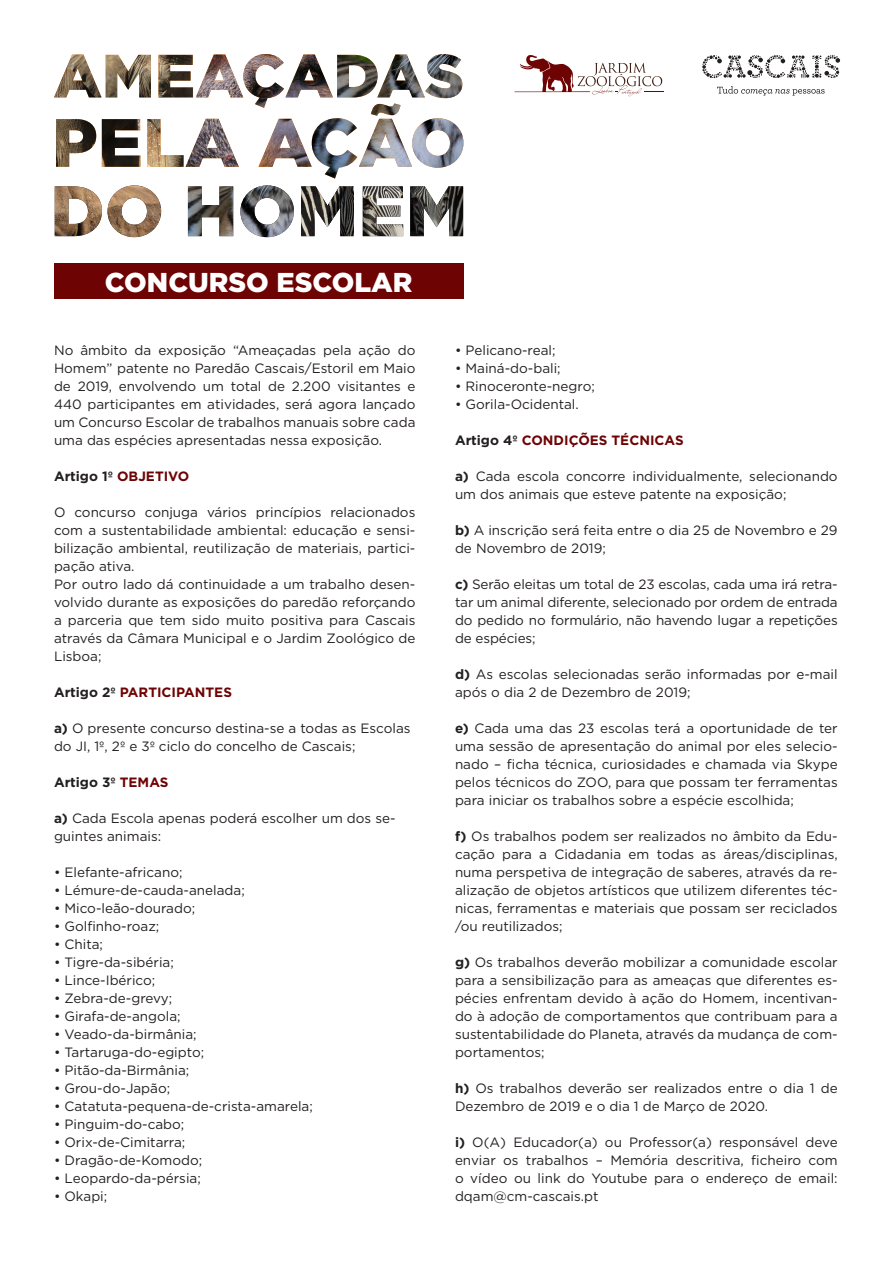
<style>
.page{position:relative;width:893px;height:1263px;background:#fff}
.page>*{position:absolute;margin:0;border:0;box-sizing:border-box;transform-origin:0 0}
.t1{font:900 27.3px "Gotham";color:#fff}
.t2{font:13.5px/18px "Gotham";color:#231f20;text-align:justify}
.t3{font:700 13.5px "Gotham";color:#6e0304}
.t4{font:700 13.5px "Gotham";color:#231f20}
.s1{color:#6e0304}
.s2{color:#231f20}
.s3{font-weight:700}
</style>
<div class="page">
<svg style="left:717px;top:86px;width:108px;height:10px"></svg>
<svg style="left:702px;top:55px;width:138px;height:23px"></svg>
<svg style="left:514px;top:55px;width:149px;height:41px"></svg>
<img style="left:301px;top:186px;width:162px;height:50px">
<img style="left:188px;top:185px;width:106px;height:52px">
<img style="left:55px;top:185px;width:106px;height:52px">
<img style="left:72px;top:54px;width:391px;height:125px">
<img style="left:54px;top:55px;width:139px;height:112px">
<div style="left:54px;top:264px;width:409px;height:35px;background:#6e0304"></div>
<p class="t1" style="left:105px;top:264px;width:309px">CONCURSO ESCOLAR</p>
<p class="t2" style="left:54px;top:341px;width:363px">No âmbito da exposição “Ameaçadas pela ação do Homem” patente no Paredão Cascais/Estoril em Maio de 2019, envolvendo um total de 2.200 visitantes e 440 participantes em atividades, será agora lançado um Concurso Escolar de trabalhos manuais sobre cada uma das espécies apresentadas nessa exposição.</p>
<p class="t4" style="left:54px;top:467px;width:137px">Artigo 1º <span class="s1">OBJETIVO</span></p>
<p class="t2" style="left:54px;top:503px;width:363px">O concurso conjuga vários princípios relacionados com a sustentabilidade ambiental: educação e sensi&shy;bilização ambiental, reutilização de materiais, partici&shy;pação ativa.</p>
<p class="t2" style="left:54px;top:575px;width:363px">Por outro lado dá continuidade a um trabalho desen&shy;volvido durante as exposições do paredão reforçando a parceria que tem sido muito positiva para Cascais através da Câmara Municipal e o Jardim Zoológico de Lisboa;</p>
<p class="t3" style="left:54px;top:683px;width:179px"><span class="s2">Artigo 2º</span> PARTICIPANTES</p>
<p class="t2" style="left:54px;top:719px;width:358px"><span class="s3">a)</span> O presente concurso destina-se a todas as Escolas do JI, 1º, 2º e 3º ciclo do concelho de Cascais;</p>
<p class="t4" style="left:54px;top:773px;width:116px">Artigo 3º <span class="s1">TEMAS</span></p>
<p class="t2" style="left:54px;top:809px;width:343px"><span class="s3">a)</span> Cada Escola apenas poderá escolher um dos se&shy;guintes animais:</p>
<p class="t2" style="left:54px;top:863px;width:130px">• Elefante-africano;</p>
<p class="t2" style="left:54px;top:881px;width:192px">• Lémure-de-cauda-anelada;</p>
<p class="t2" style="left:54px;top:899px;width:143px">• Mico-leão-dourado;</p>
<p class="t2" style="left:54px;top:917px;width:107px">• Golfinho-roaz;</p>
<p class="t2" style="left:54px;top:935px;width:51px">• Chita;</p>
<p class="t2" style="left:54px;top:953px;width:121px">• Tigre-da-sibéria;</p>
<p class="t2" style="left:54px;top:971px;width:103px">• Lince-Ibérico;</p>
<p class="t2" style="left:54px;top:989px;width:120px">• Zebra-de-grevy;</p>
<p class="t2" style="left:54px;top:1007px;width:128px">• Girafa-de-angola;</p>
<p class="t2" style="left:54px;top:1025px;width:144px">• Veado-da-birmânia;</p>
<p class="t2" style="left:54px;top:1043px;width:152px">• Tartaruga-do-egipto;</p>
<p class="t2" style="left:54px;top:1061px;width:137px">• Pitão-da-Birmânia;</p>
<p class="t2" style="left:54px;top:1079px;width:118px">• Grou-do-Japão;</p>
<p class="t2" style="left:54px;top:1097px;width:260px">• Catatuta-pequena-de-crista-amarela;</p>
<p class="t2" style="left:54px;top:1115px;width:132px">• Pinguim-do-cabo;</p>
<p class="t2" style="left:54px;top:1133px;width:133px">• Orix-de-Cimitarra;</p>
<p class="t2" style="left:54px;top:1151px;width:150px">• Dragão-de-Komodo;</p>
<p class="t2" style="left:54px;top:1169px;width:148px">• Leopardo-da-pérsia;</p>
<p class="t2" style="left:54px;top:1187px;width:55px">• Okapi;</p>
<p class="t2" style="left:455px;top:341px;width:102px">• Pelicano-real;</p>
<p class="t2" style="left:455px;top:359px;width:107px">• Mainá-do-bali;</p>
<p class="t2" style="left:455px;top:377px;width:141px">• Rinoceronte-negro;</p>
<p class="t2" style="left:455px;top:395px;width:125px">• Gorila-Ocidental.</p>
<p class="t3" style="left:455px;top:431px;width:230px"><span class="s2">Artigo 4º</span> CONDIÇÕES TÉCNICAS</p>
<p class="t2" style="left:455px;top:467px;width:384px"><span class="s3">a)</span> Cada escola concorre individualmente, selecionando um dos animais que esteve patente na exposição;</p>
<p class="t2" style="left:455px;top:521px;width:384px"><span class="s3">b)</span> A inscrição será feita entre o dia 25 de Novembro e 29 de Novembro de 2019;</p>
<p class="t2" style="left:455px;top:575px;width:384px"><span class="s3">c)</span> Serão eleitas um total de 23 escolas, cada uma irá retra&shy;tar um animal diferente, selecionado por ordem de entrada do pedido no formulário, não havendo lugar a repetições de espécies;</p>
<p class="t2" style="left:455px;top:665px;width:384px"><span class="s3">d)</span> As escolas selecionadas serão informadas por e-mail após o dia 2 de Dezembro de 2019;</p>
<p class="t2" style="left:455px;top:719px;width:384px"><span class="s3">e)</span> Cada uma das 23 escolas terá a oportunidade de ter uma sessão de apresentação do animal por eles selecio&shy;nado – ficha técnica, curiosidades e chamada via Skype pelos técnicos do ZOO, para que possam ter ferramentas para iniciar os trabalhos sobre a espécie escolhida;</p>
<p class="t2" style="left:455px;top:827px;width:384px"><span class="s3">f)</span> Os trabalhos podem ser realizados no âmbito da Edu&shy;cação para a Cidadania em todas as áreas/disciplinas, numa perspetiva de integração de saberes, através da re&shy;alização de objetos artísticos que utilizem diferentes téc&shy;nicas, ferramentas e materiais que possam ser reciclados /ou reutilizados;</p>
<p class="t2" style="left:455px;top:953px;width:384px"><span class="s3">g)</span> Os trabalhos deverão mobilizar a comunidade escolar para a sensibilização para as ameaças que diferentes es&shy;pécies enfrentam devido à ação do Homem, incentivan&shy;do à adoção de comportamentos que contribuam para a sustentabilidade do Planeta, através da mudança de com&shy;portamentos;</p>
<p class="t2" style="left:455px;top:1079px;width:384px"><span class="s3">h)</span> Os trabalhos deverão ser realizados entre o dia 1 de<br>Dezembro de 2019 e o dia 1 de Março de 2020.</p>
<p class="t2" style="left:455px;top:1133px;width:384px"><span class="s3">i)</span> O(A) Educador(a) ou Professor(a) responsável deve enviar os trabalhos – Memória descritiva, ficheiro com o vídeo ou link do Youtube para o endereço de email: dqam@cm-cascais.pt</p>
</div>
